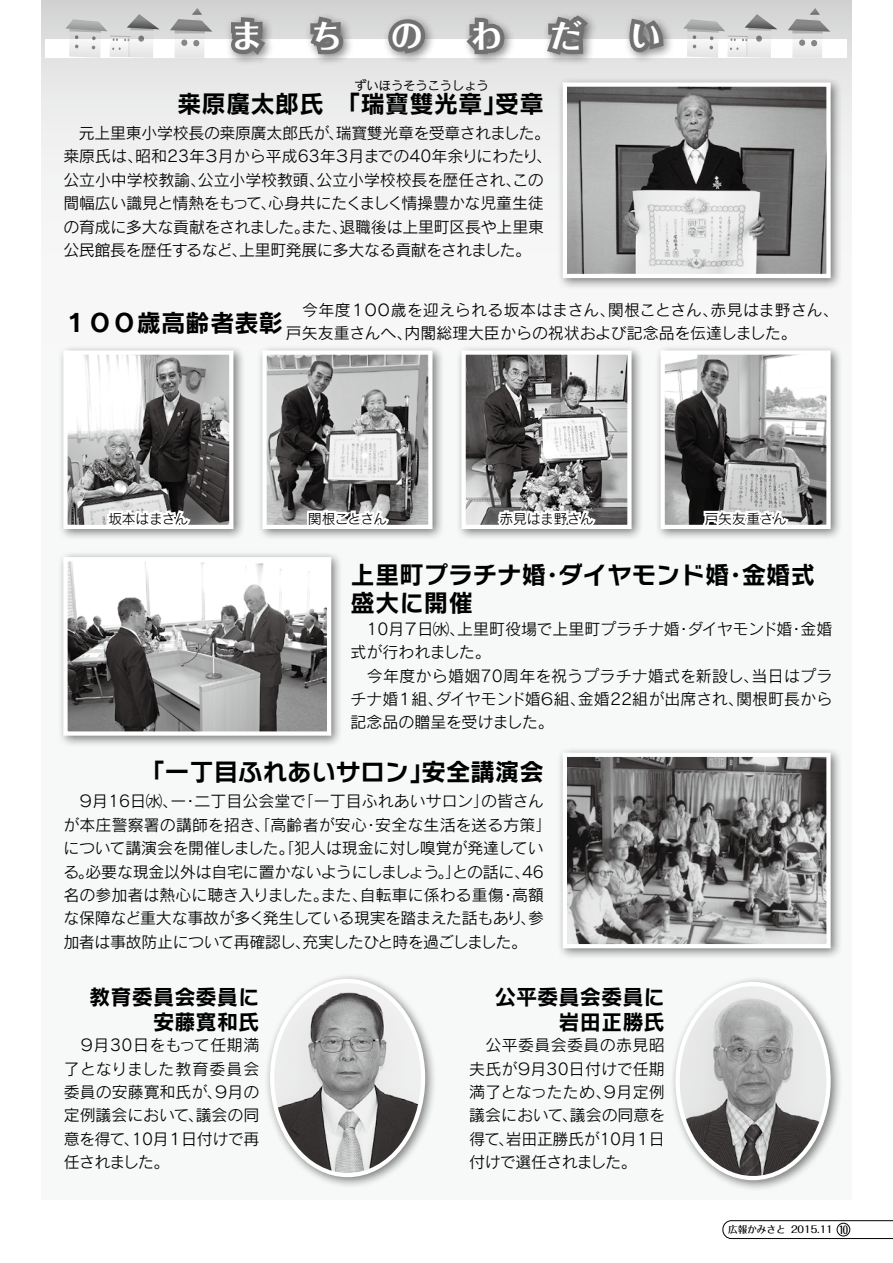
<style>
.page{position:relative;width:893px;height:1263px;background:#fff}
.page>*{position:absolute;margin:0;border:0;box-sizing:border-box;transform-origin:0 0}
.t1{font:700 31.95px "Folk Pro";color:#fff}
.t2{font:24.45px/27.6px "Rodin NTLG Pro B";color:#000}
.t3{font:21.3px/24.5px "Rodin NTLG Pro B";color:#000;text-align:right}
.t4{font:15.9px/23.4px "Rodin Pro N M";letter-spacing:-.015em;color:#000}
.t5{font:15.9px "Rodin Pro N M";letter-spacing:.005em;color:#000}
.t6{font:15.9px "Rodin Pro N M";letter-spacing:.01em;color:#000}
.t7{font:15.9px/23.4px "Rodin Pro N M";letter-spacing:.02em;color:#000}
.t8{font:15.9px/23.4px "Rodin Pro N M";letter-spacing:-.035em;color:#000}
.t9{font:15.9px/23.4px "Rodin Pro N M";letter-spacing:-.04em;color:#000}
.t10{font:15.9px "Rodin Pro N M";letter-spacing:-.085em;color:#000}
.t11{font:15.9px "Rodin Pro N M";letter-spacing:-.06em;color:#000}
.t12{font:13.8px "Rodin Pro N M";letter-spacing:-.03em;color:#000}
.t13{font:12.15px "Rodin NTLG Pro B";color:#000}
.t14{font:500 10.65px "Folk Pro";color:#000}
.t15{font:500 9.6px "Folk Pro";color:#000}
</style>
<div class="page">
<div style="left:42px;top:0;width:809px;height:1199px;background:linear-gradient(to bottom,#eee,#fbfdfc)"></div>
<div style="left:46px;top:39px;width:801px;height:18px;background:#fff"></div>
<div style="left:225px;top:10px;width:450px;height:56px;background:#000;opacity:.5"></div>
<svg style="left:227px;top:13px;width:44px;height:49px;background:#a3a3a3"></svg>
<svg style="left:305px;top:0;width:42px;height:60px;background:#aeaeae"></svg>
<svg style="left:384px;top:15px;width:45px;height:44px;background:#a1a1a1"></svg>
<svg style="left:460px;top:13px;width:49px;height:46px;background:#a8a8a8"></svg>
<svg style="left:541px;top:10px;width:53px;height:88px;background:#b9b9ba"></svg>
<svg style="left:625px;top:0;width:43px;height:57px;background:#b0b0b0"></svg>
<svg style="left:66px;top:14px;width:94px;height:44px"></svg>
<svg style="left:170px;top:8px;width:42px;height:50px"></svg>
<svg style="left:683px;top:14px;width:94px;height:44px"></svg>
<svg style="left:788px;top:8px;width:42px;height:50px"></svg>
<div style="left:557px;top:747px;width:285px;height:213px;background:#000;opacity:.5"></div>
<img style="left:568px;top:758px;width:258px;height:185px">
<div style="left:563px;top:753px;width:268px;height:195px;border:4px solid #fff"></div>
<div style="left:557px;top:77px;width:285px;height:213px;background:#000;opacity:.5"></div>
<img style="left:568px;top:87px;width:258px;height:186px">
<div style="left:563px;top:82px;width:268px;height:196px;border:4px solid #fff"></div>
<div style="left:264px;top:973px;width:173px;height:216px;background:#000;opacity:.5"></div>
<img style="left:272px;top:981px;width:151px;height:194px">
<div style="left:270px;top:979px;width:155px;height:198px;border:4px solid #fff;border-radius:50%"></div>
<div style="left:669px;top:976px;width:174px;height:216px;background:#000;opacity:.5"></div>
<img style="left:678px;top:984px;width:150px;height:194px">
<div style="left:675px;top:982px;width:156px;height:198px;border:4px solid #fff;border-radius:50%"></div>
<div style="left:57px;top:551px;width:286px;height:197px;background:#000;opacity:.5"></div>
<img style="left:68px;top:562px;width:258px;height:169px">
<div style="left:63px;top:557px;width:268px;height:179px;border:4px solid #fff"></div>
<div style="left:57px;top:344px;width:188px;height:197px;background:#000;opacity:.5"></div>
<img style="left:68px;top:355px;width:160px;height:169px">
<div style="left:63px;top:350px;width:170px;height:179px;border:4px solid #fff"></div>
<div style="left:256px;top:344px;width:188px;height:197px;background:#000;opacity:.5"></div>
<img style="left:267px;top:355px;width:160px;height:169px">
<div style="left:262px;top:350px;width:170px;height:179px;border:4px solid #fff"></div>
<div style="left:455px;top:344px;width:188px;height:197px;background:#000;opacity:.5"></div>
<img style="left:466px;top:355px;width:161px;height:169px">
<div style="left:461px;top:350px;width:171px;height:179px;border:4px solid #fff"></div>
<div style="left:655px;top:344px;width:187px;height:197px;background:#000;opacity:.5"></div>
<img style="left:665px;top:355px;width:161px;height:169px">
<div style="left:660px;top:350px;width:171px;height:179px;border:4px solid #fff"></div>
<svg style="left:104px;top:491px;width:89px;height:49px"></svg>
<svg style="left:305px;top:483px;width:87px;height:57px"></svg>
<svg style="left:494px;top:507px;width:104px;height:42px"></svg>
<svg style="left:700px;top:506px;width:91px;height:34px"></svg>
<svg style="left:722px;top:1220px;width:171px;height:19px"></svg>
<div style="left:837px;top:1223px;width:13px;height:13px;border:1px solid #000;border-radius:50%"></div>
<h1 class="t1" style="left:231px;top:9px;width:33px">ま</h1>
<h1 class="t1" style="left:311px;top:9px;width:33px">ち</h1>
<h1 class="t1" style="left:391px;top:9px;width:33px">の</h1>
<h1 class="t1" style="left:470px;top:9px;width:33px">わ</h1>
<h1 class="t1" style="left:550px;top:9px;width:33px">だ</h1>
<h1 class="t1" style="left:630px;top:9px;width:33px">い</h1>
<p class="t13" style="left:354px;top:77px;width:136px">ずいほうそうこうしょう</p>
<h2 class="t2" style="left:177px;top:89px;width:332px">桒原廣太郎氏　「瑞寶雙光章」</h2>
<h2 class="t2" style="left:495px;top:89px;width:50px">受章</h2>
<p class="t4" style="left:63px;top:121px;width:488px">　元上里東小学校長の桒原廣太郎氏が瑞寶雙光章を受章されました。</p>
<p class="t4" style="left:135px;top:121px;width:418px;text-indent:193px">、<br>昭和23年３月から平成63年３月までの40年余りにわたり、</p>
<p class="t4" style="left:63px;top:144px;width:81px">桒原氏は、</p>
<p class="t4" style="left:63px;top:168px;width:482px">公立小中学校教諭、<br>間幅広い識見と情熱をもって心身共にたくましく情操豊かな児童生徒</p>
<p class="t4" style="left:198px;top:168px;width:128px">公立小学校教頭、</p>
<p class="t4" style="left:317px;top:168px;width:229px">公立小学校校長を歴任されこの</p>
<p class="t4" style="left:505px;top:168px;width:17px">、</p>
<p class="t4" style="left:260px;top:191px;width:17px">、</p>
<p class="t4" style="left:63px;top:214px;width:286px">の育成に多大な貢献をされましたまた、</p>
<p class="t4" style="left:340px;top:214px;width:206px">退職後は上里町区長や上里東</p>
<p class="t4" style="left:63px;top:214px;width:469px;text-align:center">。<br>公民館長を歴任するなど上里町発展に多大なる貢献をされました。</p>
<p class="t4" style="left:231px;top:238px;width:17px">、</p>
<p class="t6" style="left:286px;top:300px;width:331px">　今年度１００歳を迎えられる坂本はまさん、</p>
<p class="t4" style="left:608px;top:298px;width:112px">関根ことさん、</p>
<p class="t5" style="left:711px;top:300px;width:130px">赤見はま野さん、</p>
<h2 class="t2" style="left:63px;top:308px;width:222px">１００歳高齢者表彰</h2>
<p class="t4" style="left:286px;top:321px;width:128px">戸矢友重さんへ、</p>
<p class="t4" style="left:404px;top:321px;width:394px">内閣総理大臣からの祝状および記念品を伝達しました。</p>
<p class="t12" style="left:108px;top:510px;width:82px">坂本はまさん</p>
<p class="t12" style="left:308px;top:510px;width:81px">関根ことさん</p>
<p class="t12" style="left:499px;top:510px;width:96px">赤見はま野さん</p>
<p class="t12" style="left:705px;top:510px;width:83px">戸矢友重さん</p>
<h2 class="t2" style="left:351px;top:560px;width:197px">上里町プラチナ婚盛大に開催</h2>
<h2 class="t2" style="left:558px;top:560px;width:173px">ダイヤモンド婚</h2>
<h2 class="t2" style="left:742px;top:560px;width:75px">金婚式</h2>
<h2 class="t2" style="left:540px;top:560px;width:26px">・</h2>
<h2 class="t2" style="left:723px;top:560px;width:26px">・</h2>
<p class="t4" style="left:457px;top:617px;width:224px">上里町役場で上里町プラチナ婚</p>
<p class="t11" style="left:688px;top:619px;width:106px">ダイヤモンド婚</p>
<p class="t4" style="left:351px;top:617px;width:141px">　10月７日㈬、<br>式が行われました。</p>
<p class="t4" style="left:800px;top:617px;width:33px">金婚</p>
<p class="t4" style="left:676px;top:617px;width:17px">・</p>
<p class="t4" style="left:788px;top:617px;width:17px">・</p>
<p class="t7" style="left:736px;top:663px;width:98px;text-indent:-385px">　今年度から婚姻70周年を祝うプラチナ婚式を新設し、<br>関根町長から</p>
<p class="t4" style="left:752px;top:663px;width:82px">当日はプラ</p>
<p class="t5" style="left:578px;top:689px;width:167px">金婚22組が出席され、</p>
<p class="t10" style="left:435px;top:689px;width:152px">ダイヤモンド婚６組、</p>
<p class="t4" style="left:351px;top:687px;width:205px">チナ婚１組、<br>記念品の贈呈を受けました。</p>
<h2 class="t2" style="left:140px;top:757px;width:295px">「一丁目ふれあいサロン」</h2>
<h2 class="t2" style="left:422px;top:757px;width:124px">安全講演会</h2>
<p class="t4" style="left:63px;top:789px;width:124px">　９月16日㈬一、</p>
<p class="t5" style="left:194px;top:791px;width:113px">二丁目公会堂で</p>
<p class="t4" style="left:481px;top:789px;width:64px">の皆さん</p>
<p class="t5" style="left:298px;top:791px;width:193px">「一丁目ふれあいサロン」</p>
<p class="t4" style="left:182px;top:789px;width:17px">・</p>
<p class="t6" style="left:63px;top:814px;width:305px">が本庄警察署の講師を招き、「高齢者が安心</p>
<p class="t4" style="left:63px;top:836px;width:482px">について講演会を開催しました。「犯人は現金に対し嗅覚が発達してい</p>
<p class="t4" style="left:522px;top:859px;width:23px">46</p>
<p class="t6" style="left:375px;top:814px;width:178px">安全な生活を送る方策「</p>
<p class="t4" style="left:363px;top:813px;width:17px">・</p>
<p class="t4" style="left:63px;top:859px;width:399px">る必要な現金以外は自宅に置かないようにしましょう。」</p>
<p class="t4" style="left:452px;top:859px;width:79px">との話に、</p>
<p class="t4" style="left:78px;top:859px;width:17px">。</p>
<p class="t5" style="left:63px;top:885px;width:306px">名の参加者は熱心に聴き入りましたまた、</p>
<p class="t5" style="left:360px;top:885px;width:146px">自転車に係わる重傷</p>
<p class="t4" style="left:512px;top:883px;width:33px">高額</p>
<p class="t4" style="left:500px;top:883px;width:17px">・</p>
<p class="t4" style="left:313px;top:883px;width:17px">。</p>
<p class="t4" style="left:63px;top:906px;width:465px">な保障など重大な事故が多く発生している現実を踏まえた話もあり加者は事故防止について再確認し充実したひと時を過ごしました。</p>
<p class="t4" style="left:520px;top:906px;width:25px">参、</p>
<p class="t4" style="left:295px;top:930px;width:17px">、</p>
<h3 class="t3" style="left:89px;top:984px;width:172px">教育委員会委員に安藤寛和氏</h3>
<p class="t4" style="left:64px;top:1033px;width:197px;text-align:justify">　９月30日をもって任期満了となりました教育委員会委員の安藤寛和氏が９、月の定例議会において議会の同</p>
<p class="t8" style="left:64px;top:1103px;width:197px;text-indent:124px">、<br>意を得て 10月１日付けで再</p>
<p class="t4" style="left:64px;top:1126px;width:107px;text-indent:60px">、<br>任されました。</p>
<h3 class="t3" style="left:495px;top:984px;width:172px">公平委員会委員に岩田正勝氏</h3>
<p class="t4" style="left:469px;top:1033px;width:198px;text-align:justify">　公平委員会委員の赤見昭夫氏が９月30日付けで任期満了となったため９、月定例議会において議会の同意を</p>
<p class="t4" style="left:469px;top:1103px;width:197px;text-align:center">、<br>得て岩田正勝氏が10月１日</p>
<p class="t9" style="left:469px;top:1126px;width:169px;text-indent:29px">、<br>付けで選任されました。</p>
<p class="t15" style="left:728px;top:1221px;width:59px">広報かみさと</p>
<p class="t15" style="left:791px;top:1221px;width:43px">2015.11</p>
<p class="t14" style="left:839px;top:1220px;width:11px">10</p>
</div>
